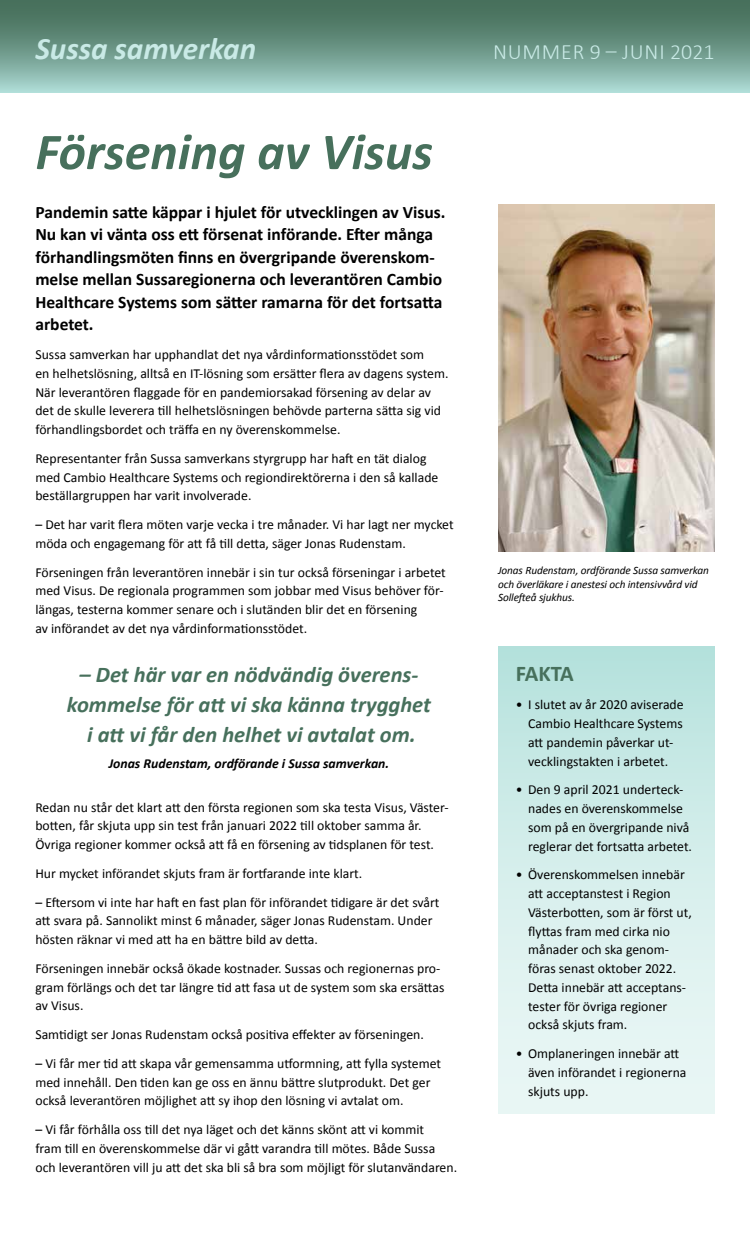
<style>
.page{position:relative;width:750px;height:1250px;background:#fff}
.page>*{position:absolute;margin:0;border:0;box-sizing:border-box;transform-origin:0 0}
.t1{font:italic 700 52px "Calibri";color:#47705c}
.t2{font:italic 700 31.25px "Calibri";color:#c9eae6}
.t3{font:italic 700 22.5px/30px "Calibri";color:#47705c;text-align:center}
.t4{font:700 22.5px "Calibri";letter-spacing:-.03em;color:#47705c}
.t5{font:300 21.88px "Calibri";letter-spacing:.04em;color:#c9eae6}
.t6{font:700 17.5px/22.5px "Calibri";color:#000}
.t7{font:13.75px/18.8px "Calibri";color:#000}
.t8{font:italic 700 13.75px "Calibri";color:#000}
.t9{font:italic 11.25px/13.5px "Calibri";letter-spacing:-.01em;color:#000}
</style>
<div class="page">
<div style="left:498px;top:646px;width:217px;height:467px;background:linear-gradient(to bottom,#b9e3de,#eff9f8)"></div>
<div style="left:0;top:0;width:750px;height:92px;background:linear-gradient(to bottom,#38604a,#a3d0c9)"></div>
<img style="left:498px;top:205px;width:217px;height:347px">
<h2 class="t2" style="left:35px;top:29px;width:222px">Sussa samverkan</h2>
<h3 class="t5" style="left:493px;top:38px;width:223px">NUMMER 9 – JUNI 2021</h3>
<h1 class="t1" style="left:35px;top:119px;width:399px">Försening av Visus</h1>
<p class="t6" style="left:35px;top:201px;width:412px">Pandemin satte käppar i hjulet för utvecklingen av Visus.<br>Nu kan vi vänta oss ett försenat införande. Efter många förhandlingsmöten finns en övergripande överenskom&shy;melse mellan Sussaregionerna och leverantören Cambio Healthcare Systems som sätter ramarna för det fortsatta arbetet.</p>
<p class="t7" style="left:35px;top:345px;width:415px">Sussa samverkan har upphandlat det nya vårdinformationsstödet som<br>en helhetslösning, alltså en IT-lösning som ersätter flera av dagens system.<br>När leverantören flaggade för en pandemiorsakad försening av delar av det de skulle leverera till helhetslösningen behövde parterna sätta sig vid förhandlingsbordet och träffa en ny överenskommelse.</p>
<p class="t7" style="left:35px;top:449px;width:405px">Representanter från Sussa samverkans styrgrupp har haft en tät dialog med Cambio Healthcare Systems och regiondirektörerna i den så kallade beställargruppen har varit involverade.</p>
<p class="t7" style="left:35px;top:515px;width:420px">– Det har varit flera möten varje vecka i tre månader. Vi har lagt ner mycket möda och engagemang för att få till detta, säger Jonas Rudenstam.</p>
<p class="t7" style="left:35px;top:563px;width:412px">Förseningen från leverantören innebär i sin tur också förseningar i arbetet med Visus. De regionala programmen som jobbar med Visus behöver för&shy;längas, testerna kommer senare och i slutänden blir det en försening<br>av införandet av det nya vårdinformationsstödet.</p>
<h3 class="t3" style="left:67px;top:660px;width:366px">– Det här var en nödvändig överens&shy;kommelse för att vi ska känna trygghet i att vi får den helhet vi avtalat om.</h3>
<p class="t8" style="left:109px;top:755px;width:282px">Jonas Rudenstam, ordförande i Sussa samverkan.</p>
<p class="t7" style="left:35px;top:798px;width:415px">Redan nu står det klart att den första regionen som ska testa Visus, Väster&shy;botten, får skjuta upp sin test från januari 2022 till oktober samma år.<br>Övriga regioner kommer också att få en försening av tidsplanen för test.</p>
<p class="t7" style="left:35px;top:864px;width:328px">Hur mycket införandet skjuts fram är fortfarande inte klart.</p>
<p class="t7" style="left:35px;top:893px;width:406px">– Eftersom vi inte har haft en fast plan för införandet tidigare är det svårt att svara på. Sannolikt minst 6 månader, säger Jonas Rudenstam. Under hösten räknar vi med att ha en bättre bild av detta.</p>
<p class="t7" style="left:35px;top:959px;width:410px">Förseningen innebär också ökade kostnader. Sussas och regionernas pro&shy;gram förlängs och det tar längre tid att fasa ut de system som ska ersättas av Visus.</p>
<p class="t7" style="left:35px;top:1025px;width:390px">Samtidigt ser Jonas Rudenstam också positiva effekter av förseningen.</p>
<p class="t7" style="left:35px;top:1054px;width:407px">– Vi får mer tid att skapa vår gemensamma utformning, att fylla systemet med innehåll. Den tiden kan ge oss en ännu bättre slutprodukt. Det ger också leverantören möjlighet att sy ihop den lösning vi avtalat om.</p>
<p class="t7" style="left:35px;top:1120px;width:423px">– Vi får förhålla oss till det nya läget och det känns skönt att vi kommit<br>fram till en överenskommelse där vi gått varandra till mötes. Både Sussa och leverantören vill ju att det ska bli så bra som möjligt för slutanvändaren.</p>
<p class="t9" style="left:498px;top:563px;width:212px">Jonas Rudenstam, ordförande Sussa samverkan och överläkare i anestesi och intensivvård vid<br>Sollefteå sjukhus.</p>
<h3 class="t4" style="left:516px;top:659px;width:59px">FAKTA</h3>
<p class="t7" style="left:528px;top:695px;width:157px;text-indent:-12px">• I slutet av år 2020 aviserade<br>Cambio Healthcare Systems att pandemin påverkar ut&shy;vecklingstakten i arbetet.</p>
<p class="t7" style="left:528px;top:781px;width:165px;text-indent:-12px">• Den 9 april 2021 underteck&shy;nades en överenskommelse som på en övergripande nivå reglerar det fortsatta arbetet.</p>
<p class="t7" style="left:528px;top:866px;width:165px;text-indent:-12px">• Överenskommelsen innebär att acceptanstest i Region<br>Västerbotten, som är först ut, flyttas fram med cirka nio månader och ska genom&shy;föras senast oktober 2022.<br>Detta innebär att acceptans&shy;tester för övriga regioner också skjuts fram.</p>
<p class="t7" style="left:528px;top:1044px;width:160px;text-indent:-12px">• Omplaneringen innebär att även införandet i regionerna skjuts upp.</p>
</div>
